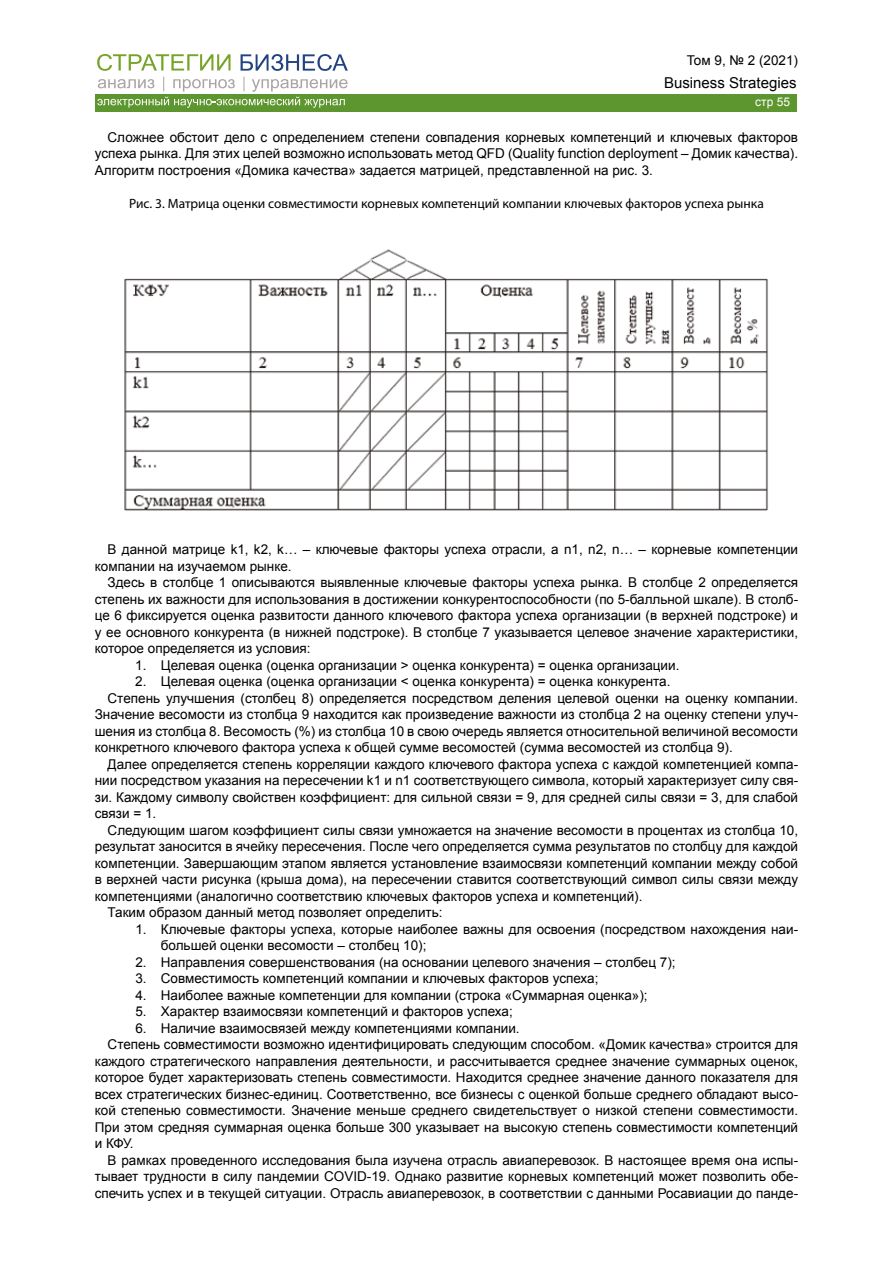
<style>
.page{position:relative;width:893px;height:1263px;background:#fff}
.page>*{position:absolute;margin:0;border:0;box-sizing:border-box;transform-origin:0 0}
.t1{font:15px "Arial";color:#000}
.t2{font:13.5px/16.5px "Arial";color:#000;text-align:justify}
.t3{font:13.5px "Myriad Pro";color:#000}
.t4{font:12px "Arial";color:#fff}
</style>
<div class="page">
<div style="left:95px;top:94px;width:702px;height:17px;background:#5d952e"></div>
<svg style="left:97px;top:54px;width:133px;height:17px"></svg>
<svg style="left:241px;top:54px;width:107px;height:17px"></svg>
<svg style="left:97px;top:77px;width:251px;height:31px"></svg>
<img style="left:124px;top:249px;width:644px;height:261px">
<p class="t2" style="left:687px;top:52px;width:113px">Том 9, № 2 (2021)</p>
<p class="t1" style="left:664px;top:72px;width:134px">Business Strategies</p>
<p class="t4" style="left:755px;top:94px;width:36px">стр 55</p>
<p class="t2" style="left:95px;top:129px;width:705px;text-indent:13px">Сложнее обстоит дело с определением степени совпадения корневых компетенций и ключевых факторов успеха рынка. Для этих целей возможно использовать метод QFD (Quality function deployment – Домик качества).<br>Алгоритм построения «Домика качества» задается матрицей, представленной на рис. 3.</p>
<p class="t3" style="left:129px;top:195px;width:636px">Рис. 3. Матрица оценки совместимости корневых компетенций компании ключевых факторов успеха рынка</p>
<p class="t2" style="left:95px;top:541px;width:705px;text-indent:13px">В данной матрице k1, k2, k… – ключевые факторы успеха отрасли, а n1, n2, n… – корневые компетенции компании на изучаемом рынке.</p>
<p class="t2" style="left:95px;top:574px;width:705px;text-indent:13px">Здесь в столбце 1 описываются выявленные ключевые факторы успеха рынка. В столбце 2 определяется степень их важности для использования в достижении конкурентоспособности (по 5-балльной шкале). В столб&shy;це 6 фиксируется оценка развитости данного ключевого фактора успеха организации (в верхней подстроке) и у ее основного конкурента (в нижней подстроке). В столбце 7 указывается целевое значение характеристики, которое определяется из условия:</p>
<p class="t2" style="left:135px;top:657px;width:546px">1. Целевая оценка (оценка организации &gt; оценка конкурента) = оценка организации.</p>
<p class="t2" style="left:135px;top:673px;width:537px">2. Целевая оценка (оценка организации &lt; оценка конкурента) = оценка конкурента.</p>
<p class="t2" style="left:108px;top:690px;width:692px">Степень улучшения (столбец 8) определяется посредством деления целевой оценки на оценку компании.</p>
<p class="t2" style="left:95px;top:706px;width:705px">Значение весомости из столбца 9 находится как произведение важности из столбца 2 на оценку степени улуч-</p>
<p class="t2" style="left:95px;top:723px;width:705px">шения из столбца 8. Весомость (%) из столбца 10 в свою очередь является относительной величиной весомости</p>
<p class="t2" style="left:95px;top:739px;width:639px">конкретного ключевого фактора успеха к общей сумме весомостей (сумма весомостей из столбца 9).</p>
<p class="t2" style="left:108px;top:756px;width:692px">Далее определяется степень корреляции каждого ключевого фактора успеха с каждой компетенцией компа-</p>
<p class="t2" style="left:95px;top:772px;width:705px">нии посредством указания на пересечении k1 и n1 соответствующего символа, который характеризует силу свя-</p>
<p class="t2" style="left:95px;top:789px;width:705px">зи. Каждому символу свойствен коэффициент: для сильной связи = 9, для средней силы связи = 3, для слабой</p>
<p class="t2" style="left:95px;top:805px;width:63px">связи = 1.</p>
<p class="t2" style="left:108px;top:822px;width:692px">Следующим шагом коэффициент силы связи умножается на значение весомости в процентах из столбца 10,</p>
<p class="t2" style="left:95px;top:838px;width:705px">результат заносится в ячейку пересечения. После чего определяется сумма результатов по столбцу для каждой</p>
<p class="t2" style="left:95px;top:855px;width:705px">компетенции. Завершающим этапом является установление взаимосвязи компетенций компании между собой</p>
<p class="t2" style="left:95px;top:871px;width:705px">в верхней части рисунка (крыша дома), на пересечении ставится соответствующий символ силы связи между</p>
<p class="t2" style="left:95px;top:888px;width:549px">компетенциями (аналогично соответствию ключевых факторов успеха и компетенций).</p>
<p class="t2" style="left:108px;top:904px;width:336px">Таким образом данный метод позволяет определить:</p>
<p class="t2" style="left:161px;top:921px;width:639px;text-indent:-26px">1. Ключевые факторы успеха, которые наиболее важны для освоения (посредством нахождения наи&shy;большей оценки весомости – столбец 10);</p>
<p class="t2" style="left:135px;top:954px;width:542px">2. Направления совершенствования (на основании целевого значения – столбец 7);</p>
<p class="t2" style="left:135px;top:970px;width:465px">3. Совместимость компетенций компании и ключевых факторов успеха;</p>
<p class="t2" style="left:135px;top:987px;width:514px">4. Наиболее важные компетенции для компании (строка «Суммарная оценка»);</p>
<p class="t2" style="left:135px;top:1003px;width:379px">5. Характер взаимосвязи компетенций и факторов успеха;</p>
<p class="t2" style="left:135px;top:1020px;width:386px">6. Наличие взаимосвязей между компетенциями компании.</p>
<p class="t2" style="left:108px;top:1036px;width:692px">Степень совместимости возможно идентифицировать следующим способом. «Домик качества» строится для</p>
<p class="t2" style="left:95px;top:1053px;width:705px">каждого стратегического направления деятельности, и рассчитывается среднее значение суммарных оценок,</p>
<p class="t2" style="left:95px;top:1069px;width:705px">которое будет характеризовать степень совместимости. Находится среднее значение данного показателя для</p>
<p class="t2" style="left:95px;top:1086px;width:705px">всех стратегических бизнес-единиц. Соответственно, все бизнесы с оценкой больше среднего обладают высо-</p>
<p class="t2" style="left:95px;top:1102px;width:705px">кой степенью совместимости. Значение меньше среднего свидетельствует о низкой степени совместимости.</p>
<p class="t2" style="left:95px;top:1119px;width:705px">При этом средняя суммарная оценка больше 300 указывает на высокую степень совместимости компетенций</p>
<p class="t2" style="left:95px;top:1135px;width:40px">и КФУ.</p>
<p class="t2" style="left:108px;top:1152px;width:692px">В рамках проведенного исследования была изучена отрасль авиаперевозок. В настоящее время она испы-</p>
<p class="t2" style="left:95px;top:1168px;width:705px">тывает трудности в силу пандемии COVID-19. Однако развитие корневых компетенций может позволить обе-</p>
<p class="t2" style="left:95px;top:1185px;width:705px">спечить успех и в текущей ситуации. Отрасль авиаперевозок, в соответствии с данными Росавиации до панде-</p>
</div>
